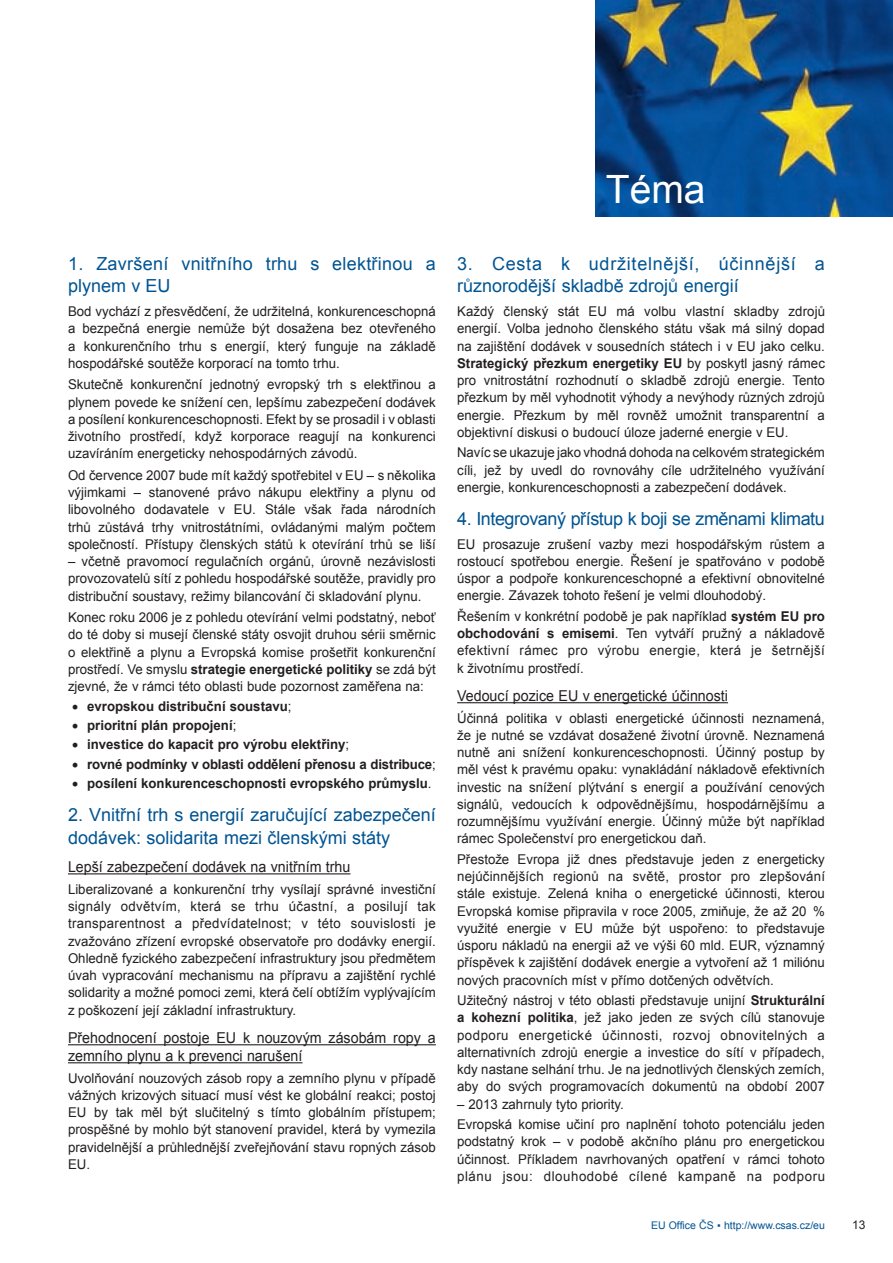
<style>
.page{position:relative;width:893px;height:1263px;background:#fff}
.page>*{position:absolute;margin:0;border:0;box-sizing:border-box;transform-origin:0 0}
.t1{font:39px "Arial";color:#fff}
.t2{font:18px/22.5px "Arial";color:#005492}
.t3{font:18px "Arial";letter-spacing:-.025em;color:#005492}
.t4{font:15px/18px "Arial";color:#231f20;scale:.95 1}
.t5{font:13.5px/17.2px "Arial";color:#231f20;text-align:justify}
.t6{font:700 13.5px "Arial";color:#231f20}
.t7{font:12px "Arial";color:#231f20}
.t8{font:10.5px "Arial";color:#005492}
.s1{font-weight:700}
.s2{font-weight:400}
</style>
<div class="page">
<img style="left:595px;top:0;width:298px;height:217px">
<hr style="left:68px;top:873px;width:282px;height:1px;background:#231f20">
<hr style="left:68px;top:1044px;width:368px;height:1px;background:#231f20">
<hr style="left:68px;top:1062px;width:234px;height:1px;background:#231f20">
<hr style="left:457px;top:702px;width:271px;height:1px;background:#231f20">
<h1 class="t1" style="left:606px;top:163px;width:101px">Téma</h1>
<h2 class="t2" style="left:68px;top:253px;width:369px">1. Završení vnitřního trhu s elektřinou a plynem v EU</h2>
<p class="t5" style="left:68px;top:303px;width:369px">Bod vychází z přesvědčení, že udržitelná, konkurenceschopná a bezpečná energie nemůže být dosažena bez otevřeného a konkurenčního trhu s energií, který funguje na základě hospodářské soutěže korporací na tomto trhu.</p>
<p class="t5" style="left:68px;top:376px;width:369px">Skutečně konkurenční jednotný evropský trh s elektřinou a plynem povede ke snížení cen, lepšímu zabezpečení dodávek a posílení konkurenceschopnosti. Efekt by se prosadil i v oblasti životního prostředí, když korporace reagují na konkurenci uzavíráním energeticky nehospodárných závodů.</p>
<p class="t5" style="left:68px;top:467px;width:369px">Od července 2007 bude mít každý spotřebitel v EU – s několika výjimkami – stanovené právo nákupu elektřiny a plynu od libovolného dodavatele v EU. Stále však řada národních trhů zůstává trhy vnitrostátními, ovládanými malým počtem společností. Přístupy členských států k otevírání trhů se liší</p>
<p class="t5" style="left:68px;top:553px;width:369px">– včetně pravomocí regulačních orgánů, úrovně nezávislosti provozovatelů sítí z pohledu hospodářské soutěže, pravidly pro distribuční soustavy, režimy bilancování či skladování plynu.</p>
<p class="t5" style="left:68px;top:609px;width:369px">Konec roku 2006 je z pohledu otevírání velmi podstatný, neboť do té doby si musejí členské státy osvojit druhou sérii směrnic o elektřině a plynu a Evropská komise prošetřit konkurenční prostředí. Ve smyslu <span class="s1">strategie energetické politiky</span> se zdá být zjevné, že v rámci této oblasti bude pozornost zaměřena na:</p>
<p class="t6" style="left:72px;top:697px;width:221px">• evropskou distribuční soustavu<span class="s2">;</span></p>
<p class="t6" style="left:72px;top:716px;width:166px">• prioritní plán propojení<span class="s2">;</span></p>
<p class="t6" style="left:72px;top:736px;width:278px">• investice do kapacit pro výrobu elektřiny<span class="s2">;</span></p>
<p class="t6" style="left:72px;top:755px;width:365px">• rovné podmínky v oblasti oddělení přenosu a distribuce<span class="s2">;</span></p>
<p class="t6" style="left:72px;top:774px;width:361px">• posílení konkurenceschopnosti evropského průmyslu<span class="s2">.</span></p>
<h2 class="t2" style="left:68px;top:804px;width:369px">2. Vnitřní trh s energií zaručující zabezpečení dodávek: solidarita mezi členskými státy</h2>
<p class="t4" style="left:68px;top:858px;width:299px">Lepší zabezpečení dodávek na vnitřním trhu</p>
<p class="t5" style="left:68px;top:880px;width:369px">Liberalizované a konkurenční trhy vysílají správné investiční signály odvětvím, která se trhu účastní, a posilují tak transparentnost a předvídatelnost; v této souvislosti je zvažováno zřízení evropské observatoře pro dodávky energií.<br>Ohledně fyzického zabezpečení infrastruktury jsou předmětem úvah vypracování mechanismu na přípravu a zajištění rychlé solidarity a možné pomoci zemi, která čelí obtížím vyplývajícím z poškození její základní infrastruktury.</p>
<p class="t4" style="left:68px;top:1029px;width:389px">Přehodnocení postoje EU k nouzovým zásobám ropy a zemního plynu a k prevenci narušení</p>
<p class="t5" style="left:68px;top:1069px;width:369px">Uvolňování nouzových zásob ropy a zemního plynu v případě vážných krizových situací musí vést ke globální reakci; postoj EU by tak měl být slučitelný s tímto globálním přístupem; prospěšné by mohlo být stanovení pravidel, která by vymezila pravidelnější a průhlednější zveřejňování stavu ropných zásob EU.</p>
<h2 class="t2" style="left:457px;top:253px;width:369px">3. Cesta k udržitelnější, účinnější a různorodější skladbě zdrojů energií</h2>
<p class="t5" style="left:457px;top:303px;width:369px">Každý členský stát EU má volbu vlastní skladby zdrojů energií. Volba jednoho členského státu však má silný dopad na zajištění dodávek v sousedních státech i v EU jako celku.<br><span class="s1">Strategický přezkum energetiky EU</span> by poskytl jasný rámec pro vnitrostátní rozhodnutí o skladbě zdrojů energie. Tento přezkum by měl vyhodnotit výhody a nevýhody různých zdrojů energie. Přezkum by měl rovněž umožnit transparentní a objektivní diskusi o budoucí úloze jaderné energie v EU.</p>
<p class="t5" style="left:457px;top:444px;width:369px">Navíc se ukazuje jako vhodná dohoda na celkovém strategickém cíli, jež by uvedl do rovnováhy cíle udržitelného využívání energie, konkurenceschopnosti a zabezpečení dodávek.</p>
<h2 class="t3" style="left:457px;top:507px;width:369px">4. Integrovaný přístup k boji se změnami klimatu</h2>
<p class="t5" style="left:457px;top:535px;width:369px">EU prosazuje zrušení vazby mezi hospodářským růstem a rostoucí spotřebou energie. Řešení je spatřováno v podobě úspor a podpoře konkurenceschopné a efektivní obnovitelné energie. Závazek tohoto řešení je velmi dlouhodobý.</p>
<p class="t5" style="left:457px;top:607px;width:369px">Řešením v konkrétní podobě je pak například <span class="s1">systém EU pro obchodování s emisemi</span>. Ten vytváří pružný a nákladově efektivní rámec pro výrobu energie, která je šetrnější k životnímu prostředí.</p>
<p class="t4" style="left:457px;top:687px;width:287px">Vedoucí pozice EU v energetické účinnosti</p>
<p class="t5" style="left:457px;top:709px;width:369px">Účinná politika v oblasti energetické účinnosti neznamená, že je nutné se vzdávat dosažené životní úrovně. Neznamená nutně ani snížení konkurenceschopnosti. Účinný postup by měl vést k pravému opaku: vynakládání nákladově efektivních investic na snížení plýtvání s energií a používání cenových signálů, vedoucích k odpovědnějšímu, hospodárnějšímu a rozumnějšímu využívání energie. Účinný může být například rámec Společenství pro energetickou daň.</p>
<p class="t5" style="left:457px;top:851px;width:369px">Přestože Evropa již dnes představuje jeden z energeticky nejúčinnějších regionů na světě, prostor pro zlepšování stále existuje. Zelená kniha o energetické účinnosti, kterou Evropská komise připravila v roce 2005, zmiňuje, že až 20 % využité energie v EU může být uspořeno: to představuje úsporu nákladů na energii až ve výši 60 mld. EUR, významný příspěvek k zajištění dodávek energie a vytvoření až 1 miliónu nových pracovních míst v přímo dotčených odvětvích.</p>
<p class="t5" style="left:457px;top:992px;width:369px">Užitečný nástroj v této oblasti představuje unijní <span class="s1">Strukturální a kohezní politika</span>, jež jako jeden ze svých cílů stanovuje podporu energetické účinnosti, rozvoj obnovitelných a alternativních zdrojů energie a investice do sítí v případech, kdy nastane selhání trhu. Je na jednotlivých členských zemích, aby do svých programovacích dokumentů na období 2007</p>
<p class="t5" style="left:457px;top:1094px;width:369px;line-height:20.4px">– 2013 zahrnuly tyto priority.<br>Evropská komise učiní pro naplnění tohoto potenciálu jeden</p>
<p class="t5" style="left:457px;top:1133px;width:369px">podstatný krok – v podobě akčního plánu pro energetickou účinnost. Příkladem navrhovaných opatření v rámci tohoto plánu jsou: dlouhodobé cílené kampaně na podporu</p>
<p class="t8" style="left:651px;top:1218px;width:175px">EU Office ČS ▪ http://www.csas.cz/eu</p>
<p class="t7" style="left:852px;top:1217px;width:15px">13</p>
</div>
